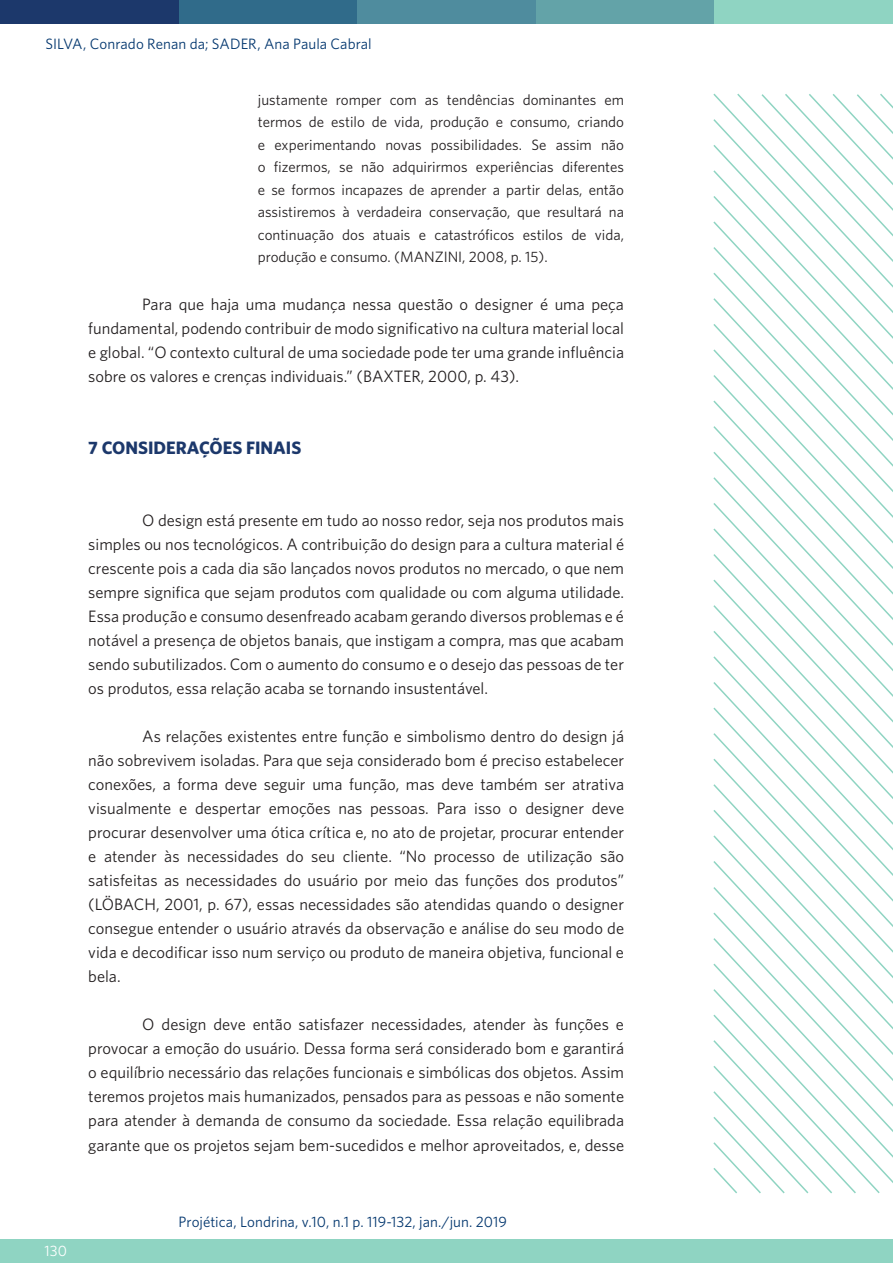
<style>
.page{position:relative;width:893px;height:1263px;background:#fff}
.page>*{position:absolute;margin:0;border:0;box-sizing:border-box;transform-origin:0 0}
.t1{font:700 18px "Whitney";color:#1c386b}
.t2{font:16.5px/24px "Whitney";color:#231f20;text-align:justify}
.Citação{font:15px/22.5px "Whitney";color:#231f20;text-align:justify}
.cabecalho{font:15px "Whitney";letter-spacing:.005em;color:#02366e}
.t3{font:15px "Whitney";color:#fff}
</style>
<div class="page">
<svg style="left:713px;top:450px;width:180px;height:26px"></svg>
<svg style="left:713px;top:476px;width:180px;height:25px"></svg>
<svg style="left:713px;top:501px;width:180px;height:26px"></svg>
<svg style="left:713px;top:527px;width:180px;height:25px"></svg>
<svg style="left:713px;top:552px;width:180px;height:26px"></svg>
<svg style="left:713px;top:578px;width:180px;height:26px"></svg>
<svg style="left:713px;top:604px;width:180px;height:25px"></svg>
<svg style="left:713px;top:629px;width:180px;height:26px"></svg>
<svg style="left:713px;top:655px;width:180px;height:25px"></svg>
<svg style="left:713px;top:680px;width:180px;height:26px"></svg>
<svg style="left:713px;top:706px;width:180px;height:25px"></svg>
<svg style="left:713px;top:731px;width:180px;height:26px"></svg>
<svg style="left:713px;top:757px;width:180px;height:26px"></svg>
<svg style="left:713px;top:783px;width:180px;height:25px"></svg>
<svg style="left:713px;top:808px;width:180px;height:26px"></svg>
<svg style="left:713px;top:834px;width:180px;height:25px"></svg>
<svg style="left:713px;top:859px;width:180px;height:26px"></svg>
<svg style="left:736px;top:93px;width:157px;height:360px"></svg>
<svg style="left:713px;top:885px;width:180px;height:26px"></svg>
<svg style="left:713px;top:911px;width:180px;height:25px"></svg>
<svg style="left:713px;top:936px;width:180px;height:26px"></svg>
<svg style="left:713px;top:962px;width:180px;height:232px"></svg>
<div style="left:536px;top:0;width:178px;height:23px;background:#63a3a8"></div>
<div style="left:714px;top:0;width:179px;height:23px;background:#8fd4c2"></div>
<div style="left:0;top:1239px;width:893px;height:24px;background:#8fd4c2"></div>
<div style="left:357px;top:0;width:179px;height:23px;background:#4f8c9e"></div>
<div style="left:179px;top:0;width:178px;height:23px;background:#306b8a"></div>
<div style="left:0;top:0;width:179px;height:23px;background:#1c386b"></div>
<p class="cabecalho" style="left:45px;top:34px;width:328px">SILVA, Conrado Renan da; SADER, Ana Paula Cabral</p>
<p class="Citação" style="left:258px;top:88px;width:368px">justamente romper com as tendências dominantes em termos de estilo de vida, produção e consumo, criando e experimentando novas possibilidades. Se assim não o fizermos, se não adquirirmos experiências diferentes e se formos incapazes de aprender a partir delas, então assistiremos à verdadeira conservação, que resultará na continuação dos atuais e catastróficos estilos de vida, produção e consumo. (MANZINI, 2008, p. 15).</p>
<p class="t2" style="left:88px;top:292px;width:537px;text-indent:54px">Para que haja uma mudança nessa questão o designer é uma peça fundamental, podendo contribuir de modo significativo na cultura material local e global. “O contexto cultural de uma sociedade pode ter uma grande influência sobre os valores e crenças individuais.” (BAXTER, 2000, p. 43).</p>
<p class="t1" style="left:88px;top:436px;width:215px">7 CONSIDERAÇÕES FINAIS</p>
<p class="t2" style="left:88px;top:508px;width:537px;text-indent:54px">O design está presente em tudo ao nosso redor, seja nos produtos mais simples ou nos tecnológicos. A contribuição do design para a cultura material é crescente pois a cada dia são lançados novos produtos no mercado, o que nem sempre significa que sejam produtos com qualidade ou com alguma utilidade.<br>Essa produção e consumo desenfreado acabam gerando diversos problemas e é notável a presença de objetos banais, que instigam a compra, mas que acabam sendo subutilizados. Com o aumento do consumo e o desejo das pessoas de ter os produtos, essa relação acaba se tornando insustentável.</p>
<p class="t2" style="left:88px;top:724px;width:537px;text-indent:54px">As relações existentes entre função e simbolismo dentro do design já não sobrevivem isoladas. Para que seja considerado bom é preciso estabelecer conexões, a forma deve seguir uma função, mas deve também ser atrativa visualmente e despertar emoções nas pessoas. Para isso o designer deve procurar desenvolver uma ótica crítica e, no ato de projetar, procurar entender e atender às necessidades do seu cliente. “No processo de utilização são satisfeitas as necessidades do usuário por meio das funções dos produtos” (LÖBACH, 2001, p. 67), essas necessidades são atendidas quando o designer consegue entender o usuário através da observação e análise do seu modo de vida e decodificar isso num serviço ou produto de maneira objetiva, funcional e bela.</p>
<p class="t2" style="left:88px;top:1012px;width:537px;text-indent:54px">O design deve então satisfazer necessidades, atender às funções e provocar a emoção do usuário. Dessa forma será considerado bom e garantirá o equilíbrio necessário das relações funcionais e simbólicas dos objetos. Assim teremos projetos mais humanizados, pensados para as pessoas e não somente para atender à demanda de consumo da sociedade. Essa relação equilibrada garante que os projetos sejam bem-sucedidos e melhor aproveitados, e, desse</p>
<p class="t3" style="left:45px;top:1241px;width:24px">130</p>
<p class="cabecalho" style="left:179px;top:1212px;width:330px">Projética, Londrina, v.10, n.1 p. 119-132, jan./jun. 2019</p>
</div>
